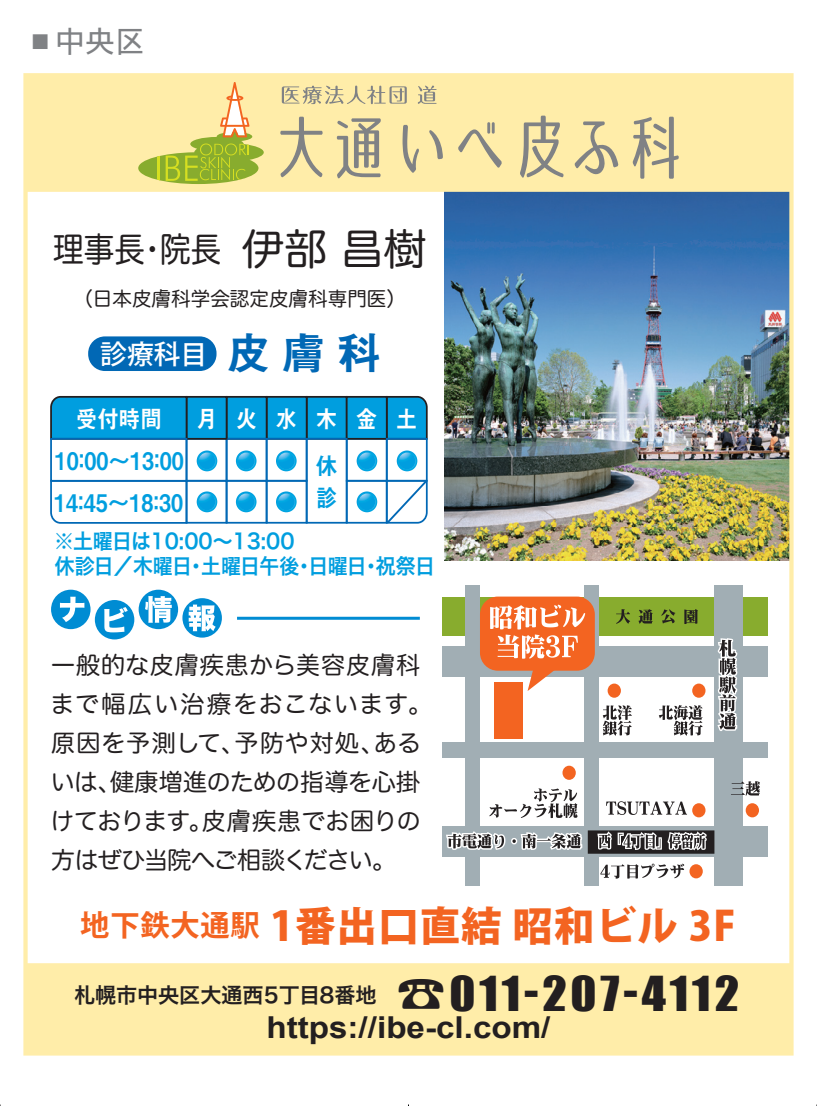
<style>
.page{position:relative;width:817px;height:1106px;background:#fff}
.page>*{position:absolute;margin:0;border:0;box-sizing:border-box;transform-origin:0 0}
.t1{font:800 40.5px "Koz Go Pro";letter-spacing:.025em;color:#f36421}
.t2{font:33.9px "Hira Maru Pro N W4";color:#231f20;scale:.9 1}
.t3{font:700 30.3px "Arial";color:#231f20;scale:1.1 1}
.t4{font:29.7px "DF Gothic P W5 WIN RKSJ H";color:#808285}
.t5{font:500 26.7px "Koz Go Pro";color:#fff}
.t6{font:24.3px/32.4px "Midashi Go Pro MB31";color:#009edf;scale:.89 1}
.t7{font:24.3px "Midashi Go Pro MB31";letter-spacing:.84em;color:#fff;scale:.89 1}
.t8{font:24px/39px "Hira Maru Pro N W4";letter-spacing:.015em;color:#231f20}
.t9{font:21px/25.2px "Hira Kaku Pro N W6";letter-spacing:-.01em;color:#009edf;scale:.95 1}
.t10{font:21px "Hira Kaku Pro N W6";color:#231f20}
.t11{font:19.5px "Hira Maru Pro N W4";color:#231f20}
.s1{font-family:"smigaijiplus"}
.s2{font-size:42.6px}
.s3{font-family:"Midashi Go Pro MB31";font-weight:400;font-size:45px;color:#0168b5}
.s4{font-weight:700;font-size:29.4px}
.s5{font-family:"Koz Min Pro";font-weight:700;font-size:44.4px}
.s6{font-family:"Impact";font-size:44.4px}
</style>
<div class="page">
<img style="left:444px;top:192px;width:344px;height:369px">
<div style="left:26px;top:75px;width:765px;height:116px;background:#ffeda9"></div>
<div style="left:26px;top:963px;width:765px;height:90px;background:#ffeda9"></div>
<div style="left:26px;top:963px;width:765px;height:90px;border:1px solid #ffeda9"></div>
<div style="left:346px;top:438px;width:41px;height:44px;border:2px solid #0168b5"></div>
<div style="left:306px;top:397px;width:40px;height:42px;background:#009edf"></div>
<div style="left:306px;top:396px;width:41px;height:44px;border:2px solid #231f20"></div>
<div style="left:266px;top:397px;width:40px;height:42px;background:#009edf"></div>
<div style="left:266px;top:396px;width:41px;height:44px;border:2px solid #231f20"></div>
<div style="left:226px;top:397px;width:40px;height:42px;background:#009edf"></div>
<div style="left:226px;top:396px;width:41px;height:44px;border:2px solid #231f20"></div>
<div style="left:266px;top:438px;width:41px;height:44px;border:2px solid #0168b5"></div>
<svg style="left:386px;top:395px;width:42px;height:45px;background:#0e95cd"></svg>
<div style="left:226px;top:438px;width:41px;height:44px;border:2px solid #0168b5"></div>
<div style="left:186px;top:397px;width:40px;height:42px;background:#009edf"></div>
<div style="left:186px;top:396px;width:41px;height:44px;border:2px solid #231f20"></div>
<div style="left:346px;top:397px;width:40px;height:42px;background:#009edf"></div>
<div style="left:346px;top:396px;width:41px;height:44px;border:2px solid #231f20"></div>
<svg style="left:50px;top:395px;width:138px;height:45px;background:#0998d2"></svg>
<div style="left:266px;top:480px;width:41px;height:44px;border:2px solid #0168b5"></div>
<div style="left:306px;top:438px;width:41px;height:86px;border:2px solid #0168b5"></div>
<div style="left:386px;top:438px;width:41px;height:44px;border:2px solid #0168b5"></div>
<div style="left:346px;top:480px;width:41px;height:44px;border:2px solid #0168b5"></div>
<div style="left:50px;top:438px;width:137px;height:44px;border:2px solid #0168b5"></div>
<svg style="left:50px;top:479px;width:138px;height:45px"></svg>
<div style="left:186px;top:480px;width:41px;height:44px;border:2px solid #0168b5"></div>
<div style="left:226px;top:480px;width:41px;height:44px;border:2px solid #0168b5"></div>
<svg style="left:197px;top:450px;width:20px;height:21px"></svg>
<svg style="left:199px;top:452px;width:16px;height:17px"></svg>
<svg style="left:197px;top:491px;width:20px;height:21px"></svg>
<svg style="left:199px;top:493px;width:16px;height:17px"></svg>
<svg style="left:236px;top:450px;width:20px;height:21px"></svg>
<svg style="left:238px;top:452px;width:16px;height:17px"></svg>
<svg style="left:236px;top:491px;width:20px;height:21px"></svg>
<svg style="left:238px;top:493px;width:16px;height:17px"></svg>
<svg style="left:276px;top:450px;width:20px;height:21px"></svg>
<svg style="left:278px;top:452px;width:16px;height:17px"></svg>
<svg style="left:276px;top:491px;width:20px;height:21px"></svg>
<svg style="left:278px;top:493px;width:16px;height:17px"></svg>
<svg style="left:356px;top:450px;width:21px;height:21px"></svg>
<svg style="left:358px;top:452px;width:17px;height:17px"></svg>
<svg style="left:396px;top:450px;width:21px;height:21px"></svg>
<svg style="left:398px;top:452px;width:17px;height:17px"></svg>
<svg style="left:356px;top:491px;width:21px;height:21px"></svg>
<svg style="left:358px;top:493px;width:17px;height:17px"></svg>
<svg style="left:384px;top:479px;width:44px;height:45px"></svg>
<div style="left:88px;top:336px;width:128px;height:35px;background:#0168b5;border-radius:17px"></div>
<div style="left:51px;top:590px;width:39px;height:39px;background:#008cd3;border-radius:50%"></div>
<svg style="left:60px;top:597px;width:24px;height:25px"></svg>
<div style="left:95px;top:600px;width:39px;height:39px;background:#008cd3;border-radius:50%"></div>
<svg style="left:104px;top:607px;width:24px;height:25px"></svg>
<div style="left:139px;top:590px;width:39px;height:39px;background:#008cd3;border-radius:50%"></div>
<svg style="left:145px;top:596px;width:27px;height:27px"></svg>
<div style="left:182px;top:598px;width:40px;height:39px;background:#008cd3;border-radius:50%"></div>
<svg style="left:189px;top:604px;width:26px;height:27px"></svg>
<hr style="left:237px;top:617px;width:183px;height:3px;background:#008cd3">
<div style="left:442px;top:597px;width:325px;height:39px;background:#88ac2e"></div>
<div style="left:465px;top:585px;width:15px;height:300px;background:#a1aeb4"></div>
<div style="left:713px;top:585px;width:29px;height:300px;background:#a1aeb4"></div>
<div style="left:584px;top:585px;width:14px;height:300px;background:#a1aeb4"></div>
<div style="left:442px;top:646px;width:325px;height:31px;background:#a1aeb4"></div>
<div style="left:442px;top:826px;width:325px;height:30px;background:#a1aeb4"></div>
<div style="left:588px;top:831px;width:125px;height:22px;background:#231f20"></div>
<div style="left:587px;top:830px;width:127px;height:24px;border:1px solid #231f20"></div>
<div style="left:442px;top:743px;width:325px;height:15px;background:#a1aeb4"></div>
<div style="left:562px;top:766px;width:13px;height:14px;background:#f36421;border-radius:50%"></div>
<div style="left:607px;top:683px;width:13px;height:15px;background:#f36421;border-radius:50%"></div>
<div style="left:692px;top:683px;width:13px;height:15px;background:#f36421;border-radius:50%"></div>
<div style="left:692px;top:803px;width:13px;height:14px;background:#f36421;border-radius:50%"></div>
<div style="left:745px;top:803px;width:13px;height:14px;background:#f36421;border-radius:50%"></div>
<svg style="left:489px;top:788px;width:88px;height:30px"></svg>
<svg style="left:606px;top:801px;width:81px;height:14px"></svg>
<svg style="left:731px;top:781px;width:28px;height:15px"></svg>
<svg style="left:616px;top:609px;width:14px;height:15px"></svg>
<svg style="left:638px;top:609px;width:14px;height:15px"></svg>
<svg style="left:661px;top:609px;width:14px;height:14px"></svg>
<svg style="left:684px;top:609px;width:13px;height:15px"></svg>
<svg style="left:446px;top:831px;width:137px;height:19px"></svg>
<svg style="left:596px;top:830px;width:112px;height:48px"></svg>
<svg style="left:654px;top:705px;width:51px;height:38px"></svg>
<svg style="left:598px;top:691px;width:36px;height:52px"></svg>
<svg style="left:717px;top:638px;width:21px;height:93px"></svg>
<div style="left:494px;top:682px;width:28px;height:56px;background:#f36421"></div>
<div style="left:480px;top:596px;width:114px;height:75px;background:#f36421;border-radius:18px"></div>
<svg style="left:490px;top:604px;width:95px;height:87px"></svg>
<div style="left:23px;top:73px;width:770px;height:982px;border:4px solid #ffeda9"></div>
<svg style="left:337px;top:118px;width:43px;height:61px"></svg>
<svg style="left:280px;top:117px;width:42px;height:60px"></svg>
<svg style="left:402px;top:125px;width:41px;height:48px"></svg>
<svg style="left:458px;top:122px;width:44px;height:46px"></svg>
<svg style="left:574px;top:121px;width:44px;height:54px"></svg>
<svg style="left:632px;top:117px;width:46px;height:62px"></svg>
<svg style="left:520px;top:116px;width:43px;height:62px"></svg>
<svg style="left:138px;top:82px;width:126px;height:102px"></svg>
<svg style="left:282px;top:86px;width:124px;height:18px"></svg>
<svg style="left:418px;top:86px;width:18px;height:18px"></svg>
<p class="t4" style="left:26px;top:27px;width:121px"><span class="s1">猿</span>中央区</p>
<h2 class="t2" style="left:53px;top:220px;width:416px">理事長・院長 <span class="s2">伊部 昌樹</span></h2>
<p class="t11" style="left:73px;top:282px;width:334px">（日本皮膚科学会認定皮膚科専門医）</p>
<p class="t5" style="left:100px;top:337px;width:282px">診療科目 <span class="s3">皮膚科</span></p>
<p class="t7" style="left:76px;top:400px;width:99px">受付時間</p>
<p class="t7" style="left:196px;top:400px;width:250px">月火水木金土</p>
<p class="t6" style="left:55px;top:442px;width:146px">10：00～13：00</p>
<p class="t6" style="left:316px;top:447px;width:25px">休診</p>
<p class="t9" style="left:54px;top:527px;width:402px">※土曜日は10:00～13:00<br>休診日／木曜日・土曜日午後・日曜日・祝祭日</p>
<p class="t6" style="left:54px;top:484px;width:146px">14：45～18：30</p>
<p class="t8" style="left:50px;top:643px;width:383px">一般的な皮膚疾患から美容皮膚科まで幅広い治療をおこないます。原因を予測して、予防や対処、あるいは、健康増進のための指導を心掛けております。皮膚疾患でお困りの方はぜひ当院へご相談ください。</p>
<h1 class="t1" style="left:80px;top:899px;width:656px"><span class="s4">地下鉄大通駅</span> 1番出口直結昭和ビル 3F</h1>
<p class="t10" style="left:74px;top:975px;width:666px">札幌市中央区大通西5丁目8番地 <span class="s5">☎</span><span class="s6">011-207-4112</span></p>
<p class="t3" style="left:266px;top:1006px;width:260px">https://ibe-cl.com/</p>
</div>
